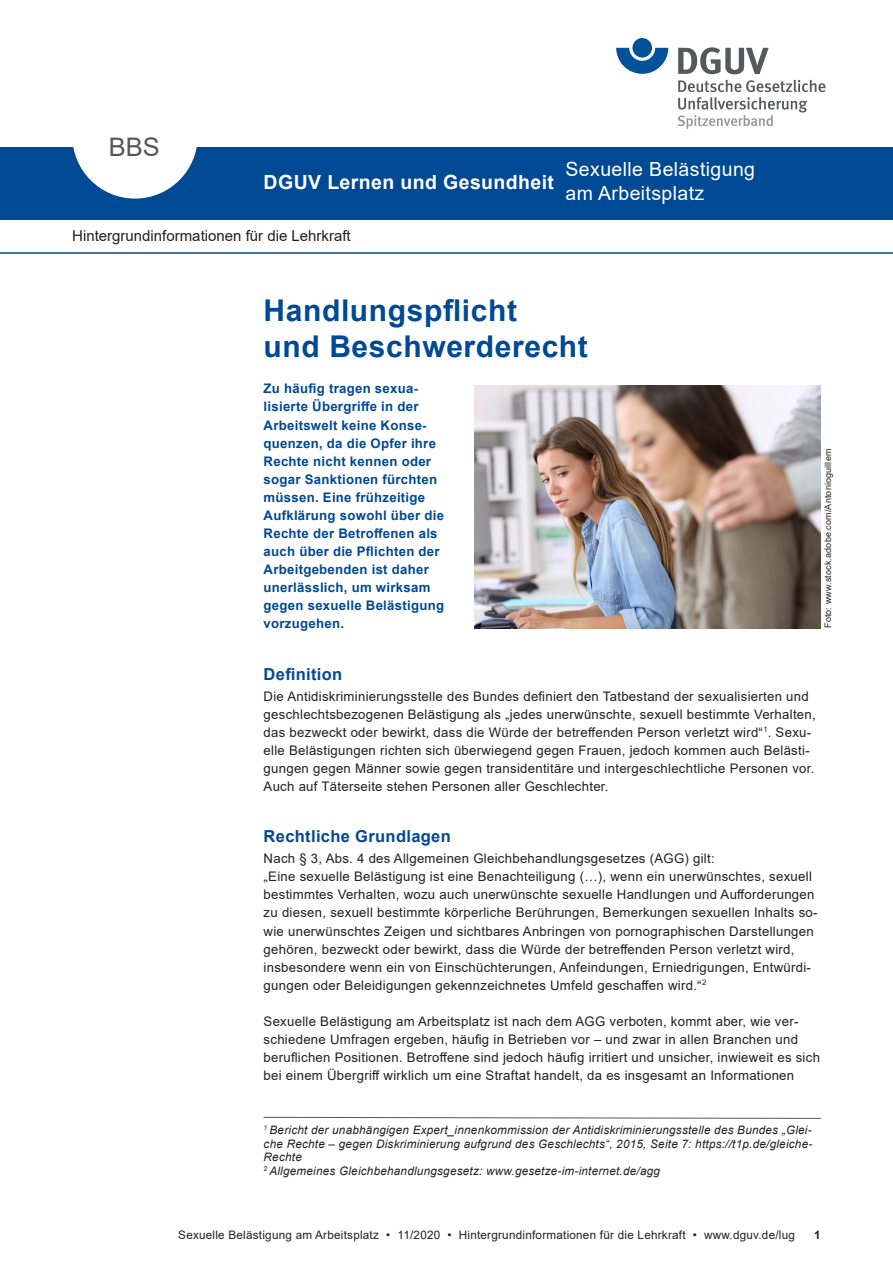
<style>
.page{position:relative;width:893px;height:1263px;background:#fff}
.page>*{position:absolute;margin:0;border:0;box-sizing:border-box;transform-origin:0 0}
.Ueberschrift{font:700 30px/36.2px "Arial";letter-spacing:.02em;color:#004994}
.head{font:25.5px "Arial";color:#555}
.t1{font:19.5px/23.4px "Arial";letter-spacing:.02em;color:#fff}
.t2{font:700 19.5px "Arial";letter-spacing:.02em;color:#fff}
.Zwischenueberschrift{font:700 16.5px "Arial";letter-spacing:.02em;color:#004994}
.Kopfzeile_Art{font:15px "Arial";color:#231f20}
.Fliesstext{font:13.2px/18px "Arial";letter-spacing:.02em;color:#231f20}
.Vorspann{font:700 13.2px/18px "Arial";letter-spacing:.02em;color:#004994}
.Quelle{font:italic 11.7px/13.5px "Arial";letter-spacing:.02em;color:#231f20;text-align:justify}
.fusszeile{font:11.7px "Arial";letter-spacing:.02em;color:#231f20}
.t3{font:700 11.7px "Arial";color:#231f20}
.Bildnachweis{font:9px "Arial";letter-spacing:.015em;color:#231f20}
</style>
<div class="page">
<div style="left:0;top:147px;width:893px;height:73px;background:#004994"></div>
<svg style="left:73px;top:147px;width:124px;height:52px"></svg>
<svg style="left:616px;top:48px;width:52px;height:26px"></svg>
<div style="left:632px;top:38px;width:20px;height:20px;background:#01519b;border-radius:50%"></div>
<svg style="left:678px;top:47px;width:91px;height:27px"></svg>
<svg style="left:678px;top:80px;width:147px;height:49px"></svg>
<hr style="left:0;top:252px;width:893px;height:2px;background:#004994">
<img style="left:474px;top:386px;width:346px;height:242px">
<svg style="left:263px;top:1116px;width:558px;height:3px"></svg>
<p class="head" style="left:109px;top:130px;width:53px">BBS</p>
<p class="t2" style="left:264px;top:168px;width:292px">DGUV Lernen und Gesundheit</p>
<p class="Kopfzeile_Art" style="left:72px;top:225px;width:280px">Hintergrundinformationen für die Lehrkraft</p>
<p class="t1" style="left:566px;top:158px;width:191px">Sexuelle Belästigung am Arbeitsplatz</p>
<p class="Ueberschrift" style="left:264px;top:293px;width:326px">Handlungspflicht<br>und Beschwerderecht</p>
<p class="Vorspann" style="left:264px;top:380px;width:182px">Zu häufig tragen sexua&shy;lisierte Übergriffe in der<br>Arbeitswelt keine Konse&shy;quenzen, da die Opfer ihre<br>Rechte nicht kennen oder sogar Sanktionen fürchten müssen. Eine frühzeitige<br>Aufklärung sowohl über die<br>Rechte der Betroffenen als auch über die Pflichten der<br>Arbeitgebenden ist daher unerlässlich, um wirksam gegen sexuelle Belästigung vorzugehen.</p>
<p class="Zwischenueberschrift" style="left:264px;top:662px;width:80px">Definition</p>
<p class="Fliesstext" style="left:264px;top:687px;width:554px">Die Antidiskriminierungsstelle des Bundes definiert den Tatbestand der sexualisierten und geschlechtsbezogenen Belästigung als „jedes unerwünschte, sexuell bestimmte Verhalten, das bezweckt oder bewirkt, dass die Würde der betreffenden Person verletzt wird“<sup>1</sup>. Sexu&shy;elle Belästigungen richten sich überwiegend gegen Frauen, jedoch kommen auch Belästi&shy;gungen gegen Männer sowie gegen transidentitäre und intergeschlechtliche Personen vor.<br>Auch auf Täterseite stehen Personen aller Geschlechter.</p>
<p class="Zwischenueberschrift" style="left:264px;top:825px;width:189px">Rechtliche Grundlagen</p>
<p class="Fliesstext" style="left:264px;top:849px;width:453px">Nach § 3, Abs. 4 des Allgemeinen Gleichbehandlungsgesetzes (AGG) gilt:</p>
<p class="Fliesstext" style="left:264px;top:868px;width:555px">„Eine sexuelle Belästigung ist eine Benachteiligung (…), wenn ein unerwünschtes, sexuell bestimmtes Verhalten, wozu auch unerwünschte sexuelle Handlungen und Aufforderungen zu diesen, sexuell bestimmte körperliche Berührungen, Bemerkungen sexuellen Inhalts so&shy;wie unerwünschtes Zeigen und sichtbares Anbringen von pornographischen Darstellungen gehören, bezweckt oder bewirkt, dass die Würde der betreffenden Person verletzt wird, insbesondere wenn ein von Einschüchterungen, Anfeindungen, Erniedrigungen, Entwürdi&shy;gungen oder Beleidigungen gekennzeichnetes Umfeld geschaffen wird.“<sup>2</sup></p>
<p class="Fliesstext" style="left:264px;top:1012px;width:558px">Sexuelle Belästigung am Arbeitsplatz ist nach dem AGG verboten, kommt aber, wie ver&shy;schiedene Umfragen ergeben, häufig in Betrieben vor – und zwar in allen Branchen und beruflichen Positionen. Betroffene sind jedoch häufig irritiert und unsicher, inwieweit es sich bei einem Übergriff wirklich um eine Straftat handelt, da es insgesamt an Informationen</p>
<p class="Bildnachweis" style="left:822px;top:628px;width:181px;rotate:-90deg">Foto: www.stock.adobe.com/Antonioguillem</p>
<p class="Quelle" style="left:264px;top:1124px;width:550px"><sup>1</sup> Bericht der unabhängigen Expert_innenkommission der Antidiskriminierungsstelle des Bundes „Glei&shy;che Rechte – gegen Diskriminierung aufgrund des Geschlechts“, 2015, Seite 7: https://t1p.de/gleiche-Rechte</p>
<p class="Quelle" style="left:264px;top:1164px;width:398px"><sup>2</sup> Allgemeines Gleichbehandlungsgesetz: www.gesetze-im-internet.de/agg</p>
<p class="fusszeile" style="left:178px;top:1227px;width:618px">Sexuelle Belästigung am Arbeitsplatz • 11/2020 • Hintergrundinformationen für die Lehrkraft • www.dguv.de/lug</p>
<p class="t3" style="left:814px;top:1227px;width:8px">1</p>
</div>
